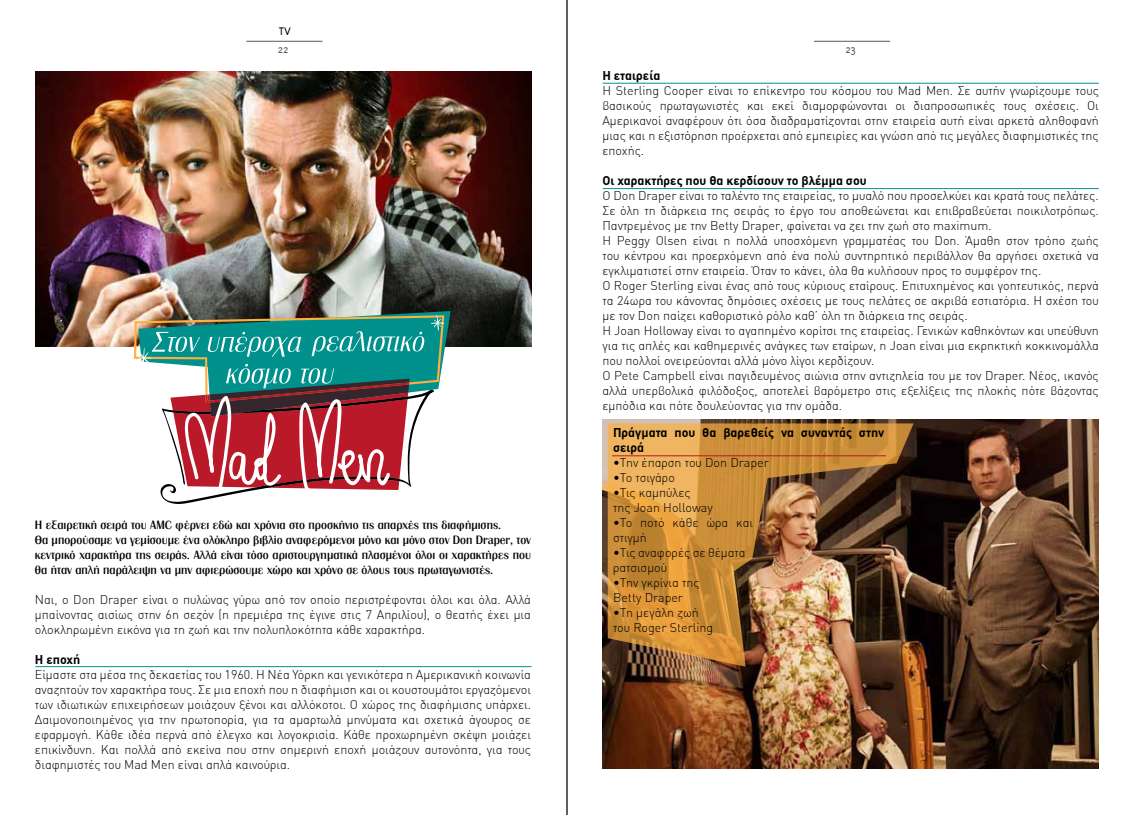
<style>
.page{position:relative;width:1134px;height:815px;background:#fff}
.page>*{position:absolute;margin:0;border:0;box-sizing:border-box;transform-origin:0 0}
.t1{font:300 12.5px/15px "DIN Greek";color:#000}
.t2{font:12.5px/15px "Britannic Gr";color:#000}
.t3{font:12.5px/15px "DIN Greek Bold Alternate";color:#000}
.t4{font:300 12.5px "Triplex Greek";color:#58595b}
.t5{font:300 12.5px "Triplex Greek";color:#000}
</style>
<div class="page">
<img style="left:35px;top:71px;width:496px;height:275px">
<img style="left:603px;top:420px;width:496px;height:349px">
<hr style="left:246px;top:41px;width:76px;height:1px;background:#58595b">
<hr style="left:35px;top:666px;width:496px;height:1px;background:#00918d">
<img style="left:608px;top:423px;width:305px;height:244px">
<hr style="left:612px;top:455px;width:274px;height:1px;background:#ba1929">
<hr style="left:603px;top:188px;width:496px;height:1px;background:#00918d">
<hr style="left:603px;top:83px;width:496px;height:1px;background:#00918d">
<hr style="left:814px;top:41px;width:76px;height:1px;background:#58595b">
<svg style="left:134px;top:311px;width:317px;height:193px"></svg>
<hr style="left:566px;top:0;width:2px;height:815px;background:#000">
<p class="t5" style="left:279px;top:24px;width:14px">TV</p>
<p class="t4" style="left:278px;top:43px;width:12px">22</p>
<p class="t4" style="left:845px;top:43px;width:12px">23</p>
<p class="t2" style="left:35px;top:517px;width:498px">Η εξαιρετική σειρά του AMC φέρνει εδώ και χρόνια στο προσκήνιο τις απαρχές της διαφήμισης.<br>Θα μπορούσαμε να γεμίσουμε ένα ολόκληρο βιβλίο αναφερόμενοι μόνο και μόνο στον Don Draper, τον κεντρικό χαρακτήρα της σειράς. Αλλά είναι τόσο αριστουργηματικά πλασμένοι όλοι οι χαρακτήρες που θα ήταν απλή παράλειψη να μην αφιερώσουμε χώρο και χρόνο σε όλους τους πρωταγωνιστές.</p>
<p class="t1" style="left:35px;top:592px;width:498px;text-align:justify">Ναι, ο Don Draper είναι ο πυλώνας γύρω από τον οποίο περιστρέφονται όλοι και όλα. Αλλά μπαίνοντας αισίως στην 6η σεζόν (η πρεμιέρα της έγινε στις 7 Απριλίου), ο θεατής έχει μια ολοκληρωμένη εικόνα για τη ζωή και την πολυπλοκότητα κάθε χαρακτήρα.</p>
<p class="t3" style="left:35px;top:652px;width:47px">Η εποχή</p>
<p class="t1" style="left:35px;top:667px;width:498px;text-align:justify">Είμαστε στα μέσα της δεκαετίας του 1960. H Νέα Υόρκη και γενικότερα η Αμερικανική κοινωνία αναζητούν τον χαρακτήρα τους. Σε μια εποχή που η διαφήμιση και οι κουστουμάτοι εργαζόμενοι των ιδιωτικών επιχειρήσεων μοιάζουν ξένοι και αλλόκοτοι. Ο χώρος της διαφήμισης υπάρχει.<br>Δαιμονοποιημένος για την πρωτοπορία, για τα αμαρτωλά μηνύματα και σχετικά άγουρος σε εφαρμογή. Κάθε ιδέα περνά από έλεγχο και λογοκρισία. Κάθε προχωρημένη σκέψη μοιάζει επικίνδυνη. Και πολλά από εκείνα που στην σημερινή εποχή μοιάζουν αυτονόητα, για τους διαφημιστές του Mad Men είναι απλά καινούρια.</p>
<p class="t3" style="left:602px;top:68px;width:59px">Η εταιρεία</p>
<p class="t1" style="left:602px;top:83px;width:498px;text-align:justify">Η Sterling Cooper είναι το επίκεντρο του κόσμου του Mad Men. Σε αυτήν γνωρίζουμε τους βασικούς πρωταγωνιστές και εκεί διαμορφώνονται οι διαπροσωπικές τους σχέσεις. Οι Αμερικανοί αναφέρουν ότι όσα διαδραματίζονται στην εταιρεία αυτή είναι αρκετά αληθοφανή μιας και η εξιστόρηση προέρχεται από εμπειρίες και γνώση από τις μεγάλες διαφημιστικές της εποχής.</p>
<p class="t3" style="left:602px;top:173px;width:266px">Οι χαρακτήρες που θα κερδίσουν το βλέμμα σου</p>
<p class="t1" style="left:602px;top:188px;width:498px">Ο Don Draper είναι το ταλέντο της εταιρείας, το μυαλό που προσελκύει και κρατά τους πελάτες.<br>Σε όλη τη διάρκεια της σειράς το έργο του αποθεώνεται και επιβραβεύεται ποικιλοτρόπως.<br>Παντρεμένος με την Betty Draper, φαίνεται να ζει την ζωή στο maximum.<br>Η Peggy Olsen είναι η πολλά υποσχόμενη γραμματέας του Don. Άμαθη στον τρόπο ζωής του κέντρου και προερχόμενη από ένα πολύ συντηρητικό περιβάλλον θα αργήσει σχετικά να εγκλιματιστεί στην εταιρεία. Όταν το κάνει, όλα θα κυλήσουν προς το συμφέρον της.<br>Ο Roger Sterling είναι ένας από τους κύριους εταίρους. Επιτυχημένος και γοητευτικός, περνά τα 24ωρα του κάνοντας δημόσιες σχέσεις με τους πελάτες σε ακριβά εστιατόρια. Η σχέση του με τον Don παίζει καθοριστικό ρόλο καθ’ όλη τη διάρκεια της σειράς.<br>Η Joan Holloway είναι το αγαπημένο κορίτσι της εταιρείας. Γενικών καθηκόντων και υπεύθυνη για τις απλές και καθημερινές ανάγκες των εταίρων, η Joan είναι μια εκρηκτική κοκκινομάλλα που πολλοί ονειρεύονται αλλά μόνο λίγοι κερδίζουν.<br>Ο Pete Campbell είναι παγιδευμένος αιώνια στην αντιζηλεία του με τον Draper. Νέος, ικανός αλλά υπερβολικά φιλόδοξος, αποτελεί βαρόμετρο στις εξελίξεις της πλοκής πότε βάζοντας εμπόδια και πότε δουλεύοντας για την ομάδα.</p>
<p class="t3" style="left:613px;top:425px;width:273px">Πράγματα που θα βαρεθείς να συναντάς στην σειρά</p>
<p class="t1" style="left:613px;top:455px;width:157px">•Την έπαρση του Don Draper</p>
<p class="t1" style="left:613px;top:470px;width:63px">•Το τσιγάρο</p>
<p class="t1" style="left:613px;top:485px;width:101px">•Τις καμπύλες<br>της Joan Holloway</p>
<p class="t1" style="left:613px;top:515px;width:142px">•Το ποτό κάθε ώρα και στιγμή</p>
<p class="t1" style="left:613px;top:545px;width:134px">•Τις αναφορές σε θέματα ρατσισμού</p>
<p class="t1" style="left:613px;top:575px;width:88px">•Την γκρίνια της<br>Betty Draper</p>
<p class="t1" style="left:613px;top:605px;width:102px">•Τη μεγάλη ζωή του Roger Sterling</p>
</div>
